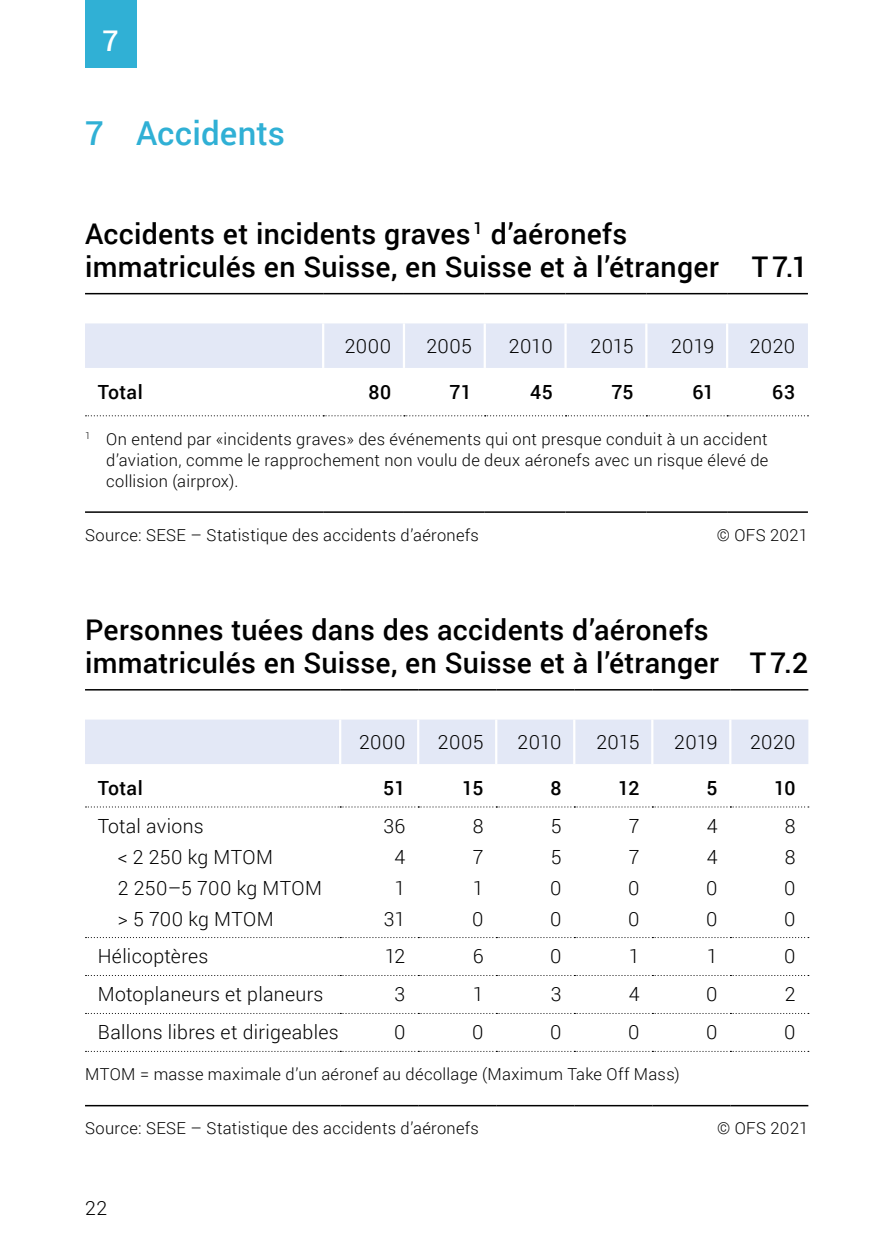
<style>
.page{position:relative;width:893px;height:1259px;background:#fff}
.page>*{position:absolute;margin:0;border:0;box-sizing:border-box;transform-origin:0 0}
.Untertitel_1_farbig{font:500 33px "Roboto";letter-spacing:.005em;color:#30b0d5}
.TAB_Titel{font:500 28.5px/33px "Roboto";letter-spacing:.01em;color:#000}
.t1{font:500 28.5px "Roboto";color:#fff}
.TAB_Grundtext_TAB_Ko{font:300 19.5px "Roboto";letter-spacing:.015em;color:#000}
.TAB_Grundtext_TAB_Ko-2{font:500 19.5px "Roboto";letter-spacing:.015em;color:#000}
.TAB_Fusszeile{font:300 16.5px/21px "Roboto";letter-spacing:.02em;color:#000;text-align:justify}
</style>
<div class="page">
<div style="left:85px;top:0;width:51px;height:68px;background:#30b0d5"></div>
<div style="left:85px;top:323px;width:723px;height:45px;background:#e3e8f6"></div>
<hr style="left:322px;top:323px;width:2px;height:45px;background:#fff">
<hr style="left:403px;top:323px;width:2px;height:45px;background:#fff">
<hr style="left:484px;top:323px;width:2px;height:45px;background:#fff">
<hr style="left:564px;top:323px;width:3px;height:45px;background:#fff">
<svg style="left:85px;top:415px;width:723px;height:1px"></svg>
<hr style="left:85px;top:511px;width:238px;height:2px;background:#000">
<hr style="left:323px;top:511px;width:81px;height:2px;background:#000">
<hr style="left:404px;top:511px;width:81px;height:2px;background:#000">
<hr style="left:485px;top:511px;width:81px;height:2px;background:#000">
<hr style="left:566px;top:511px;width:80px;height:2px;background:#000">
<hr style="left:646px;top:511px;width:81px;height:2px;background:#000">
<hr style="left:727px;top:511px;width:81px;height:2px;background:#000">
<hr style="left:85px;top:293px;width:238px;height:1px;background:#000">
<hr style="left:323px;top:293px;width:81px;height:1px;background:#000">
<hr style="left:404px;top:293px;width:81px;height:1px;background:#000">
<hr style="left:485px;top:293px;width:81px;height:1px;background:#000">
<hr style="left:566px;top:293px;width:80px;height:1px;background:#000">
<hr style="left:646px;top:293px;width:81px;height:1px;background:#000">
<hr style="left:727px;top:293px;width:81px;height:1px;background:#000">
<hr style="left:645px;top:323px;width:2px;height:45px;background:#fff">
<hr style="left:726px;top:323px;width:2px;height:45px;background:#fff">
<div style="left:85px;top:719px;width:723px;height:45px;background:#e3e8f6"></div>
<svg style="left:85px;top:806px;width:724px;height:1px"></svg>
<svg style="left:85px;top:937px;width:724px;height:1px"></svg>
<svg style="left:85px;top:975px;width:724px;height:1px"></svg>
<svg style="left:85px;top:1013px;width:724px;height:1px"></svg>
<hr style="left:85px;top:1105px;width:255px;height:1px;background:#000">
<hr style="left:340px;top:1105px;width:78px;height:1px;background:#000">
<hr style="left:418px;top:1105px;width:78px;height:1px;background:#000">
<hr style="left:496px;top:1105px;width:78px;height:1px;background:#000">
<hr style="left:574px;top:1105px;width:78px;height:1px;background:#000">
<hr style="left:652px;top:1105px;width:78px;height:1px;background:#000">
<hr style="left:730px;top:1105px;width:78px;height:1px;background:#000">
<svg style="left:85px;top:1051px;width:724px;height:1px"></svg>
<hr style="left:85px;top:689px;width:255px;height:1px;background:#000">
<hr style="left:340px;top:689px;width:78px;height:1px;background:#000">
<hr style="left:418px;top:689px;width:78px;height:1px;background:#000">
<hr style="left:496px;top:689px;width:78px;height:1px;background:#000">
<hr style="left:574px;top:689px;width:78px;height:1px;background:#000">
<hr style="left:652px;top:689px;width:78px;height:1px;background:#000">
<hr style="left:730px;top:689px;width:78px;height:1px;background:#000">
<hr style="left:339px;top:719px;width:2px;height:45px;background:#fff">
<hr style="left:417px;top:719px;width:2px;height:45px;background:#fff">
<hr style="left:495px;top:719px;width:2px;height:45px;background:#fff">
<hr style="left:573px;top:719px;width:2px;height:45px;background:#fff">
<hr style="left:651px;top:719px;width:2px;height:45px;background:#fff">
<hr style="left:729px;top:719px;width:2px;height:45px;background:#fff">
<h2 class="t1" style="left:102px;top:21px;width:18px">7</h2>
<h3 class="Untertitel_1_farbig" style="left:85px;top:110px;width:201px">7 Accidents</h3>
<p class="TAB_Titel" style="left:85px;top:216px;width:724px">Accidents et incidents graves <sup>1</sup> d’aéronefs<br>immatriculés en Suisse, en Suisse et à l’étranger T 7.1</p>
<p class="TAB_Grundtext_TAB_Ko" style="left:345px;top:332px;width:48px">2000</p>
<p class="TAB_Grundtext_TAB_Ko" style="left:426px;top:332px;width:47px">2005</p>
<p class="TAB_Grundtext_TAB_Ko" style="left:509px;top:332px;width:45px">2010</p>
<p class="TAB_Grundtext_TAB_Ko" style="left:591px;top:332px;width:45px">2015</p>
<p class="TAB_Grundtext_TAB_Ko" style="left:671px;top:332px;width:45px">2019</p>
<p class="TAB_Grundtext_TAB_Ko" style="left:750px;top:332px;width:47px">2020</p>
<p class="TAB_Grundtext_TAB_Ko-2" style="left:98px;top:378px;width:46px">Total</p>
<p class="TAB_Grundtext_TAB_Ko-2" style="left:369px;top:378px;width:24px">80</p>
<p class="TAB_Grundtext_TAB_Ko-2" style="left:450px;top:378px;width:24px">71</p>
<p class="TAB_Grundtext_TAB_Ko-2" style="left:530px;top:378px;width:24px">45</p>
<p class="TAB_Grundtext_TAB_Ko-2" style="left:611px;top:378px;width:24px">75</p>
<p class="TAB_Grundtext_TAB_Ko-2" style="left:692px;top:378px;width:23px">61</p>
<p class="TAB_Grundtext_TAB_Ko-2" style="left:772px;top:378px;width:24px">63</p>
<p class="TAB_Fusszeile" style="left:106px;top:428px;width:664px;text-indent:-21px"><sup>1</sup> On entend par «incidents graves» des événements qui ont presque conduit à un accident d’aviation, comme le rapprochement non voulu de deux aéronefs avec un risque élevé de collision (airprox).</p>
<p class="TAB_Fusszeile" style="left:85px;top:524px;width:395px">Source: SESE – Statistique des accidents d’aéronefs</p>
<p class="TAB_Fusszeile" style="left:717px;top:524px;width:93px">© OFS 2021</p>
<p class="TAB_Titel" style="left:85px;top:612px;width:725px">Personnes tuées dans des accidents d’aéronefs immatriculés en Suisse, en Suisse et à l’étranger T 7.2</p>
<p class="TAB_Grundtext_TAB_Ko" style="left:359px;top:728px;width:48px">2000</p>
<p class="TAB_Grundtext_TAB_Ko" style="left:438px;top:728px;width:47px">2005</p>
<p class="TAB_Grundtext_TAB_Ko" style="left:518px;top:728px;width:45px">2010</p>
<p class="TAB_Grundtext_TAB_Ko" style="left:596px;top:728px;width:45px">2015</p>
<p class="TAB_Grundtext_TAB_Ko" style="left:674px;top:728px;width:45px">2019</p>
<p class="TAB_Grundtext_TAB_Ko" style="left:750px;top:728px;width:47px">2020</p>
<p class="TAB_Grundtext_TAB_Ko-2" style="left:98px;top:774px;width:46px">Total</p>
<p class="TAB_Grundtext_TAB_Ko-2" style="left:383px;top:774px;width:24px">51</p>
<p class="TAB_Grundtext_TAB_Ko-2" style="left:462px;top:774px;width:23px">15</p>
<p class="TAB_Grundtext_TAB_Ko-2" style="left:550px;top:774px;width:13px">8</p>
<p class="TAB_Grundtext_TAB_Ko-2" style="left:618px;top:774px;width:23px">12</p>
<p class="TAB_Grundtext_TAB_Ko-2" style="left:706px;top:774px;width:13px">5</p>
<p class="TAB_Grundtext_TAB_Ko-2" style="left:774px;top:774px;width:23px">10</p>
<p class="TAB_Grundtext_TAB_Ko" style="left:98px;top:812px;width:107px">Total avions</p>
<p class="TAB_Grundtext_TAB_Ko" style="left:383px;top:812px;width:24px">36</p>
<p class="TAB_Grundtext_TAB_Ko" style="left:473px;top:812px;width:12px">8</p>
<p class="TAB_Grundtext_TAB_Ko" style="left:551px;top:812px;width:12px">5</p>
<p class="TAB_Grundtext_TAB_Ko" style="left:629px;top:812px;width:12px">7</p>
<p class="TAB_Grundtext_TAB_Ko" style="left:707px;top:812px;width:12px">4</p>
<p class="TAB_Grundtext_TAB_Ko" style="left:785px;top:812px;width:12px">8</p>
<p class="TAB_Grundtext_TAB_Ko" style="left:118px;top:843px;width:157px">&lt; 2 250 kg MTOM</p>
<p class="TAB_Grundtext_TAB_Ko" style="left:395px;top:843px;width:12px">4</p>
<p class="TAB_Grundtext_TAB_Ko" style="left:473px;top:843px;width:12px">7</p>
<p class="TAB_Grundtext_TAB_Ko" style="left:551px;top:843px;width:12px">5</p>
<p class="TAB_Grundtext_TAB_Ko" style="left:629px;top:843px;width:12px">7</p>
<p class="TAB_Grundtext_TAB_Ko" style="left:707px;top:843px;width:12px">4</p>
<p class="TAB_Grundtext_TAB_Ko" style="left:785px;top:843px;width:12px">8</p>
<p class="TAB_Grundtext_TAB_Ko" style="left:118px;top:874px;width:206px">2 250–5 700 kg MTOM</p>
<p class="TAB_Grundtext_TAB_Ko" style="left:395px;top:874px;width:12px">1</p>
<p class="TAB_Grundtext_TAB_Ko" style="left:473px;top:874px;width:12px">1</p>
<p class="TAB_Grundtext_TAB_Ko" style="left:550px;top:874px;width:13px">0</p>
<p class="TAB_Grundtext_TAB_Ko" style="left:628px;top:874px;width:13px">0</p>
<p class="TAB_Grundtext_TAB_Ko" style="left:706px;top:874px;width:13px">0</p>
<p class="TAB_Grundtext_TAB_Ko" style="left:784px;top:874px;width:13px">0</p>
<p class="TAB_Grundtext_TAB_Ko" style="left:118px;top:905px;width:158px">&gt; 5 700 kg MTOM</p>
<p class="TAB_Grundtext_TAB_Ko" style="left:384px;top:905px;width:23px">31</p>
<p class="TAB_Grundtext_TAB_Ko" style="left:472px;top:905px;width:13px">0</p>
<p class="TAB_Grundtext_TAB_Ko" style="left:550px;top:905px;width:13px">0</p>
<p class="TAB_Grundtext_TAB_Ko" style="left:628px;top:905px;width:13px">0</p>
<p class="TAB_Grundtext_TAB_Ko" style="left:706px;top:905px;width:13px">0</p>
<p class="TAB_Grundtext_TAB_Ko" style="left:784px;top:905px;width:13px">0</p>
<p class="TAB_Grundtext_TAB_Ko" style="left:98px;top:943px;width:112px">Hélicoptères</p>
<p class="TAB_Grundtext_TAB_Ko" style="left:385px;top:943px;width:22px">12</p>
<p class="TAB_Grundtext_TAB_Ko" style="left:473px;top:943px;width:12px">6</p>
<p class="TAB_Grundtext_TAB_Ko" style="left:550px;top:943px;width:13px">0</p>
<p class="TAB_Grundtext_TAB_Ko" style="left:629px;top:943px;width:12px">1</p>
<p class="TAB_Grundtext_TAB_Ko" style="left:707px;top:943px;width:12px">1</p>
<p class="TAB_Grundtext_TAB_Ko" style="left:784px;top:943px;width:13px">0</p>
<p class="TAB_Grundtext_TAB_Ko" style="left:98px;top:981px;width:227px">Motoplaneurs et planeurs</p>
<p class="TAB_Grundtext_TAB_Ko" style="left:395px;top:981px;width:12px">3</p>
<p class="TAB_Grundtext_TAB_Ko" style="left:473px;top:981px;width:12px">1</p>
<p class="TAB_Grundtext_TAB_Ko" style="left:551px;top:981px;width:12px">3</p>
<p class="TAB_Grundtext_TAB_Ko" style="left:629px;top:981px;width:12px">4</p>
<p class="TAB_Grundtext_TAB_Ko" style="left:706px;top:981px;width:13px">0</p>
<p class="TAB_Grundtext_TAB_Ko" style="left:785px;top:981px;width:12px">2</p>
<p class="TAB_Grundtext_TAB_Ko" style="left:98px;top:1019px;width:242px">Ballons libres et dirigeables</p>
<p class="TAB_Grundtext_TAB_Ko" style="left:394px;top:1019px;width:13px">0</p>
<p class="TAB_Grundtext_TAB_Ko" style="left:472px;top:1019px;width:13px">0</p>
<p class="TAB_Grundtext_TAB_Ko" style="left:550px;top:1019px;width:13px">0</p>
<p class="TAB_Grundtext_TAB_Ko" style="left:628px;top:1019px;width:13px">0</p>
<p class="TAB_Grundtext_TAB_Ko" style="left:706px;top:1019px;width:13px">0</p>
<p class="TAB_Grundtext_TAB_Ko" style="left:784px;top:1019px;width:13px">0</p>
<p class="TAB_Fusszeile" style="left:85px;top:1063px;width:596px">MTOM = masse maximale d’un aéronef au décollage (Maximum Take Off Mass)</p>
<p class="TAB_Fusszeile" style="left:85px;top:1117px;width:395px">Source: SESE – Statistique des accidents d’aéronefs</p>
<p class="TAB_Fusszeile" style="left:717px;top:1117px;width:93px">© OFS 2021</p>
<p class="TAB_Grundtext_TAB_Ko" style="left:85px;top:1194px;width:24px">22</p>
</div>
